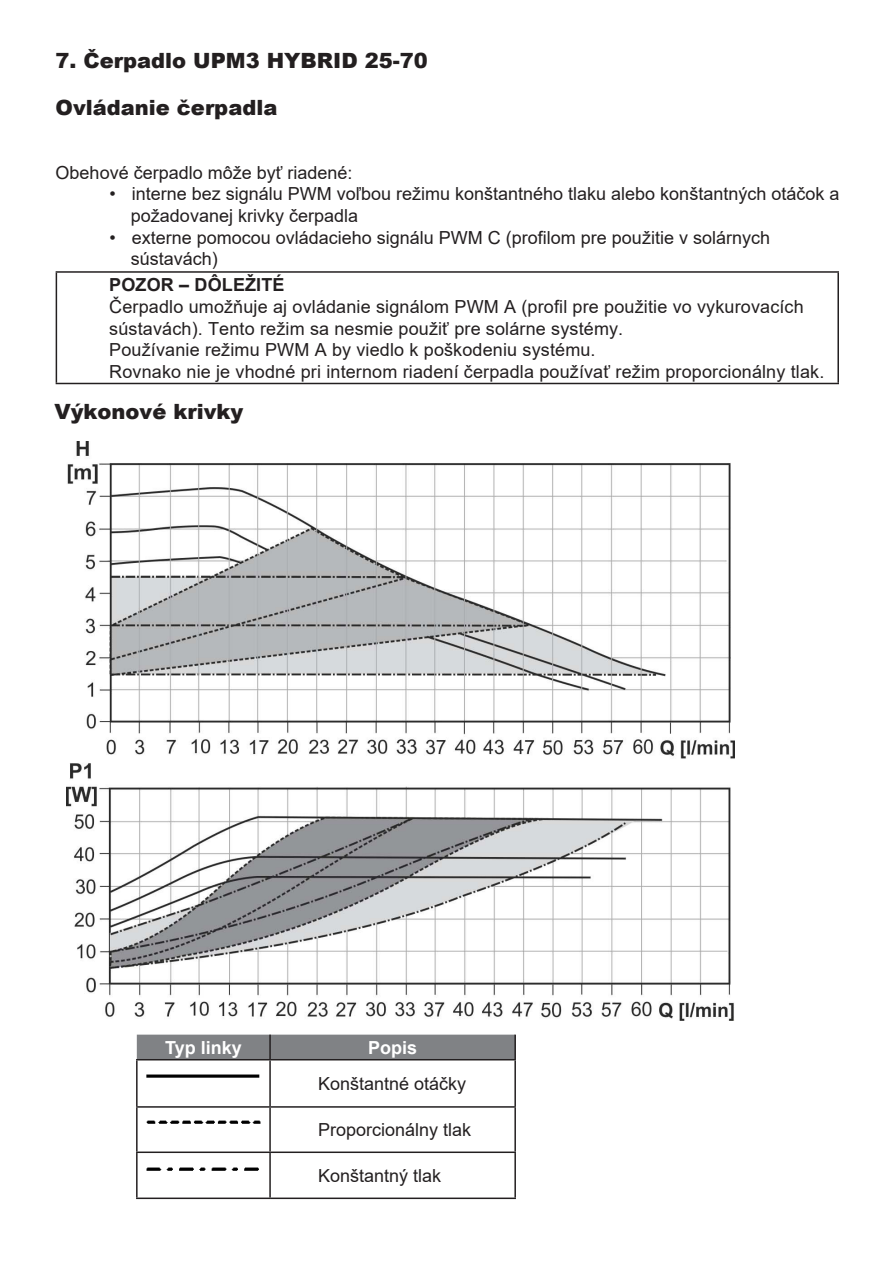
<style>
.page{position:relative;width:893px;height:1263px;background:#fff}
.page>*{position:absolute;margin:0;border:0;box-sizing:border-box;transform-origin:0 0}
.t1{font:900 21px "Arial";color:#231f20}
.t2{font:18px/21.6px "Arial";color:#231f20}
.t3{font:700 18px "Arial";color:#fff}
.s1{font-style:inherit}
.s2{font-weight:700}
</style>
<div class="page">
<hr style="left:56px;top:271px;width:783px;height:2px;background:#231f20">
<hr style="left:56px;top:273px;width:1px;height:110px;background:#231f20">
<hr style="left:837px;top:273px;width:2px;height:110px;background:#231f20">
<hr style="left:56px;top:383px;width:783px;height:1px;background:#231f20">
<div style="left:137px;top:1035px;width:377px;height:24px;background:#808285"></div>
<hr style="left:269px;top:1035px;width:2px;height:24px;background:#231f20">
<hr style="left:514px;top:1035px;width:2px;height:24px;background:#231f20">
<hr style="left:269px;top:1060px;width:2px;height:46px;background:#231f20">
<hr style="left:136px;top:1106px;width:134px;height:2px;background:#231f20">
<hr style="left:270px;top:1106px;width:246px;height:2px;background:#231f20">
<hr style="left:269px;top:1108px;width:2px;height:43px;background:#231f20">
<hr style="left:136px;top:1151px;width:134px;height:2px;background:#231f20">
<hr style="left:270px;top:1151px;width:246px;height:2px;background:#231f20">
<hr style="left:269px;top:1153px;width:2px;height:44px;background:#231f20">
<hr style="left:136px;top:1059px;width:134px;height:1px;background:#231f20">
<hr style="left:136px;top:1060px;width:2px;height:46px;background:#231f20">
<hr style="left:270px;top:1059px;width:246px;height:1px;background:#231f20">
<hr style="left:514px;top:1060px;width:2px;height:46px;background:#231f20">
<hr style="left:136px;top:1108px;width:2px;height:43px;background:#231f20">
<hr style="left:514px;top:1108px;width:2px;height:43px;background:#231f20">
<hr style="left:136px;top:1153px;width:2px;height:44px;background:#231f20">
<hr style="left:514px;top:1153px;width:2px;height:44px;background:#231f20">
<hr style="left:136px;top:1197px;width:134px;height:2px;background:#231f20">
<hr style="left:270px;top:1197px;width:246px;height:2px;background:#231f20">
<img style="left:67px;top:441px;width:668px;height:579px">
<img style="left:146px;top:1167px;width:113px;height:4px">
<img style="left:146px;top:1120px;width:115px;height:4px">
<img style="left:146px;top:1074px;width:114px;height:4px">
<p class="t1" style="left:56px;top:45px;width:374px">7. Čerpadlo UPM3 HYBRID 25-70</p>
<p class="t1" style="left:56px;top:92px;width:223px">Ovládanie čerpadla</p>
<p class="t2" style="left:56px;top:162px;width:298px">Ob<span class="s1">e</span>hové čerpadlo m<span class="s1">ô</span>že b<span class="s1">yť riadené</span>:</p>
<p class="t2" style="left:131px;top:183px;width:710px;text-indent:-21px">• intern<span class="s1">e</span> bez signálu PWM vo<span class="s1">ľ</span>bou režimu kon<span class="s1">š</span>tantn<span class="s1">é</span>ho tlaku <span class="s1">al</span>ebo kon<span class="s1">š</span>tantn<span class="s1">ý</span>ch otáč<span class="s1">o</span>k a požadovan<span class="s1">ej</span> k<span class="s1">r</span>ivky čerpadla</p>
<p class="t2" style="left:131px;top:226px;width:641px;text-indent:-21px">• extern<span class="s1">e</span> pomoc<span class="s1">ou</span> ovládac<span class="s1">ie</span>ho signálu PWM C (pro<span class="s1">f</span>il<span class="s1">o</span>m pr<span class="s1">e</span> použit<span class="s1">ie</span> v solárn<span class="s1">y</span>ch s<span class="s1">ú</span>stavách)</p>
<p class="t2" style="left:109px;top:274px;width:717px"><span class="s2">POZOR – D</span><span class="s2">Ô</span><span class="s2">LEŽITÉ<br></span>Čerpadlo umož<span class="s1">ň</span>uje <span class="s1">aj</span> ovlád<span class="s1">a</span>n<span class="s1">ie</span> signál<span class="s1">o</span>m PWM A (pro<span class="s1">f</span>il pr<span class="s1">e</span> použit<span class="s1">ie</span> v<span class="s1">o vykurovacích </span>s<span class="s1">ú</span>stavách). Tento režim s<span class="s1">a</span> nesm<span class="s1">ie</span> použ<span class="s1">iť</span> pr<span class="s1">e</span> solárn<span class="s1">e</span> systémy.<br>Použív<span class="s1">anie</span> režimu PWM A by v<span class="s1">ie</span>dlo k poško<span class="s1">d</span>en<span class="s1">iu</span> systému.<br>Rovn<span class="s1">ako</span> n<span class="s1">ie je</span> vhodné p<span class="s1">r</span>i intern<span class="s1">o</span>m <span class="s1">riadení</span> čerpadla používa<span class="s1">ť</span> režim proporcionáln<span class="s1">y</span> tlak.</p>
<p class="t1" style="left:54px;top:396px;width:191px">Výkonové krivky</p>
<p class="t3" style="left:165px;top:1035px;width:78px">Typ linky</p>
<p class="t3" style="left:368px;top:1035px;width:51px">Popis</p>
<p class="t2" style="left:318px;top:1073px;width:150px">Kon<span class="s1">š</span>tantn<span class="s1">é</span> otáčky</p>
<p class="t2" style="left:318px;top:1119px;width:155px">Proporcionáln<span class="s1">y</span> tlak</p>
<p class="t2" style="left:318px;top:1164px;width:125px">Kon<span class="s1">š</span>tantn<span class="s1">ý</span> tlak</p>
</div>
